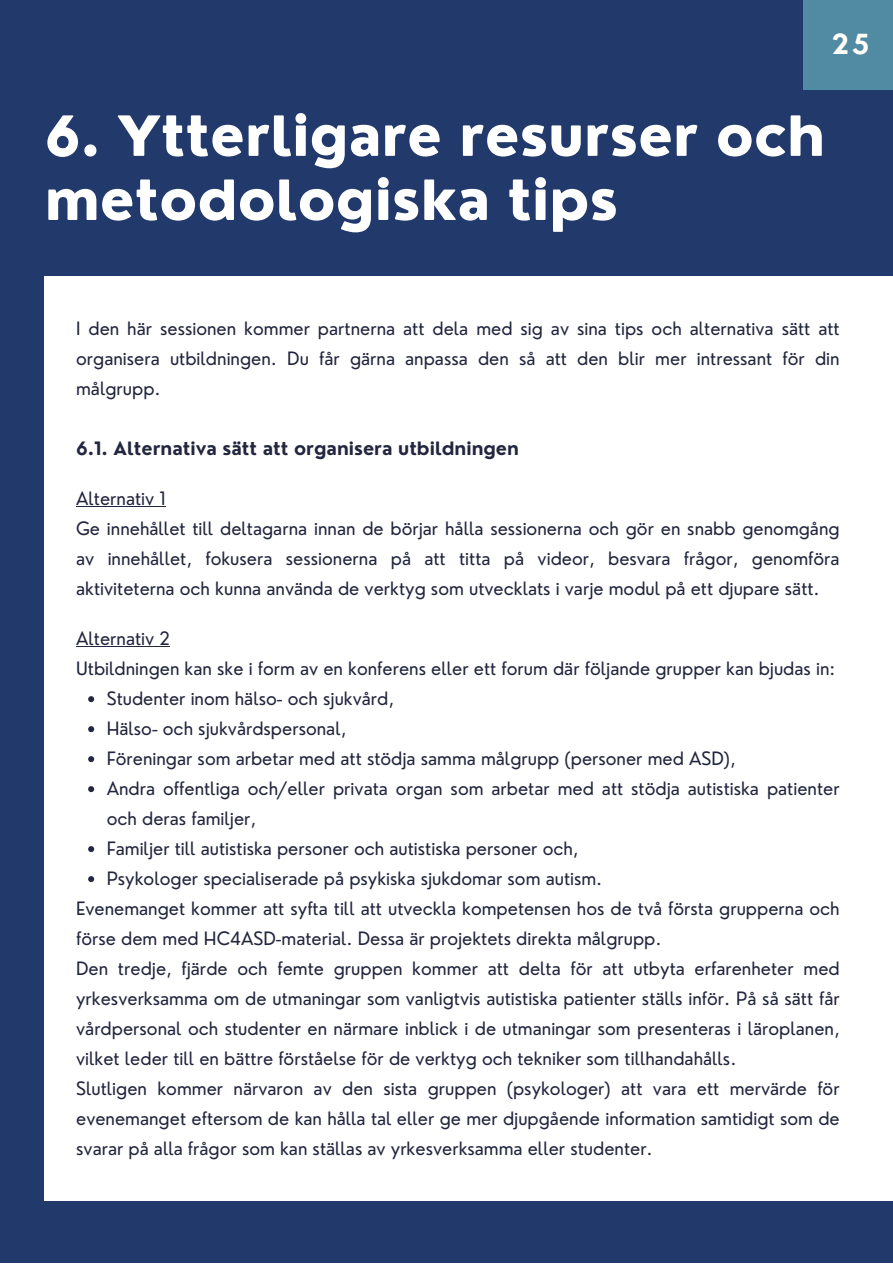
<style>
.page{position:relative;width:893px;height:1264px;background:#fff}
.page>*{position:absolute;margin:0;border:0;box-sizing:border-box;transform-origin:0 0}
.t1{font:800 54px/64.1px "Nourd";color:#fff}
.t2{font:700 27px "Nourd";color:#fffef7}
.t3{font:18px/30px "Nourd";color:#22263e;text-align:justify}
.t4{font:700 18px "Nourd";color:#22263e}
</style>
<div class="page">
<div style="left:0;top:0;width:892px;height:1262px;background:#22396b"></div>
<div style="left:45px;top:276px;width:847px;height:924px;background:#fff"></div>
<div style="left:803px;top:0;width:89px;height:89px;background:#518aa3"></div>
<svg style="left:88px;top:696px;width:6px;height:6px"></svg>
<svg style="left:88px;top:726px;width:6px;height:6px"></svg>
<svg style="left:88px;top:756px;width:6px;height:6px"></svg>
<svg style="left:88px;top:786px;width:6px;height:6px"></svg>
<svg style="left:88px;top:846px;width:6px;height:6px"></svg>
<svg style="left:88px;top:876px;width:6px;height:6px"></svg>
<hr style="left:76px;top:506px;width:90px;height:1px;background:#22263e">
<hr style="left:76px;top:646px;width:94px;height:1px;background:#22263e">
<p class="t2" style="left:831px;top:27px;width:39px">25</p>
<p class="t1" style="left:45px;top:104px;width:782px">6. Ytterligare resurser och metodologiska tips</p>
<p class="t3" style="left:76px;top:313px;width:765px">I den här sessionen kommer partnerna att dela med sig av sina tips och alternativa sätt att organisera utbildningen. Du får gärna anpassa den så att den blir mer intressant för din målgrupp.</p>
<p class="t4" style="left:76px;top:437px;width:444px">6.1. Alternativa sätt att organisera utbildningen</p>
<p class="t3" style="left:76px;top:483px;width:91px">Alternativ 1</p>
<p class="t3" style="left:76px;top:513px;width:765px">Ge innehållet till deltagarna innan de börjar hålla sessionerna och gör en snabb genomgång av innehållet, fokusera sessionerna på att titta på videor, besvara frågor, genomföra aktiviteterna och kunna använda de verktyg som utvecklats i varje modul på ett djupare sätt.</p>
<p class="t3" style="left:76px;top:623px;width:95px">Alternativ 2</p>
<p class="t3" style="left:76px;top:653px;width:760px">Utbildningen kan ske i form av en konferens eller ett forum där följande grupper kan bjudas in:</p>
<p class="t3" style="left:107px;top:683px;width:289px">Studenter inom hälso- och sjukvård,</p>
<p class="t3" style="left:107px;top:713px;width:241px">Hälso- och sjukvårdspersonal,</p>
<p class="t3" style="left:107px;top:743px;width:630px">Föreningar som arbetar med att stödja samma målgrupp (personer med ASD),</p>
<p class="t3" style="left:107px;top:773px;width:734px">Andra offentliga och/eller privata organ som arbetar med att stödja autistiska patienter och deras familjer,</p>
<p class="t3" style="left:107px;top:833px;width:473px">Familjer till autistiska personer och autistiska personer och,</p>
<p class="t3" style="left:107px;top:863px;width:497px">Psykologer specialiserade på psykiska sjukdomar som autism.</p>
<p class="t3" style="left:76px;top:893px;width:765px">Evenemanget kommer att syfta till att utveckla kompetensen hos de två första grupperna och förse dem med HC4ASD-material. Dessa är projektets direkta målgrupp.</p>
<p class="t3" style="left:76px;top:953px;width:765px">Den tredje, fjärde och femte gruppen kommer att delta för att utbyta erfarenheter med yrkesverksamma om de utmaningar som vanligtvis autistiska patienter ställs inför. På så sätt får vårdpersonal och studenter en närmare inblick i de utmaningar som presenteras i läroplanen, vilket leder till en bättre förståelse för de verktyg och tekniker som tillhandahålls.</p>
<p class="t3" style="left:76px;top:1073px;width:765px">Slutligen kommer närvaron av den sista gruppen (psykologer) att vara ett mervärde för evenemanget eftersom de kan hålla tal eller ge mer djupgående information samtidigt som de svarar på alla frågor som kan ställas av yrkesverksamma eller studenter.</p>
</div>
